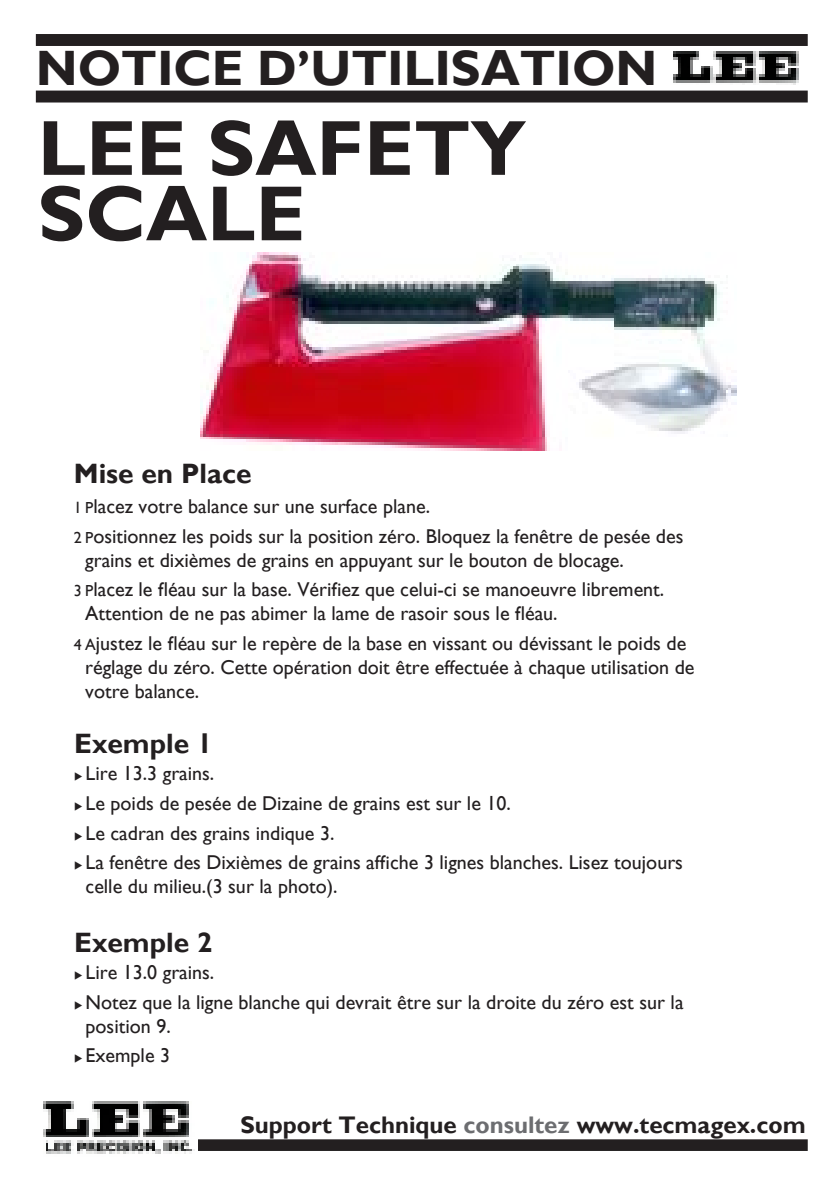
<style>
.page{position:relative;width:840px;height:1191px;background:#fff}
.page>*{position:absolute;margin:0;border:0;box-sizing:border-box;transform-origin:0 0}
.t1{font:700 78.4px/65.4px "Gill Sans";color:#231f20}
.t2{font:700 49.6px "Gill Sans";color:#231f20}
.HEAD2{font:700 28px "Gill Sans";color:#231f20}
.t3{font:700 24px "Gill Sans";color:#231f20}
.HEAD2-2{font:20px/24px "Gill Sans";color:#231f20}
.Normal_BULLET{font:20px/24px "Gill Sans";color:#231f20}
.s1{font-size:16px}
.s2{color:#6c6d70}
</style>
<div class="page">
<div style="left:36px;top:34px;width:771px;height:12px;background:#231f20"></div>
<div style="left:36px;top:91px;width:771px;height:11px;background:#231f20"></div>
<img style="left:673px;top:51px;width:125px;height:33px">
<img style="left:43px;top:1101px;width:151px;height:53px">
<div style="left:198px;top:1139px;width:609px;height:12px;background:#231f20"></div>
<img style="left:200px;top:252px;width:536px;height:198px">
<p class="t2" style="left:36px;top:39px;width:623px">NOTICE D’UTILISATION</p>
<p class="t1" style="left:38px;top:116px;width:489px">LEE SAFETY<br>SCALE</p>
<p class="HEAD2" style="left:74px;top:457px;width:179px">Mise en Place</p>
<p class="HEAD2-2" style="left:74px;top:494px;width:357px"><span class="s1">1 P</span>lacez votre balance sur une surface plane.</p>
<p class="HEAD2-2" style="left:85px;top:524px;width:599px;text-indent:-11px"><span class="s1">2 P</span>ositionnez les poids sur la position zéro. Bloquez la fenêtre de pesée des grains et dixièmes de grains en appuyant sur le bouton de blocage.</p>
<p class="HEAD2-2" style="left:85px;top:577px;width:580px;text-indent:-11px"><span class="s1">3 P</span>lacez le fléau sur la base. Vérifiez que celui-ci se manoeuvre librement.<br>Attention de ne pas abimer la lame de rasoir sous le fléau.</p>
<p class="HEAD2-2" style="left:85px;top:631px;width:610px;text-indent:-11px"><span class="s1">4 A</span>justez le fléau sur le repère de la base en vissant ou dévissant le poids de réglage du zéro. Cette opération doit être effectuée à chaque utilisation de votre balance.</p>
<p class="HEAD2" style="left:74px;top:727px;width:140px">Exemple 1</p>
<p class="Normal_BULLET" style="left:85px;top:761px;width:130px">Lire 13.3 grains.</p>
<p class="Normal_BULLET" style="left:85px;top:791px;width:426px">Le poids de pesée de Dizaine de grains est sur le 10.</p>
<p class="Normal_BULLET" style="left:85px;top:821px;width:250px">Le cadran des grains indique 3.</p>
<p class="Normal_BULLET" style="left:85px;top:850px;width:598px">La fenêtre des Dixièmes de grains affiche 3 lignes blanches. Lisez toujours celle du milieu.(3 sur la photo).</p>
<p class="HEAD2" style="left:74px;top:926px;width:140px">Exemple 2</p>
<p class="Normal_BULLET" style="left:85px;top:960px;width:130px">Lire 13.0 grains.</p>
<p class="Normal_BULLET" style="left:85px;top:990px;width:599px">Notez que la ligne blanche qui devrait être sur la droite du zéro est sur la position 9.</p>
<p class="Normal_BULLET" style="left:85px;top:1043px;width:86px">Exemple 3</p>
<p class="t3" style="left:240px;top:1110px;width:566px">Support Technique <span class="s2">consultez</span> www.tecmagex.com</p>
</div>
